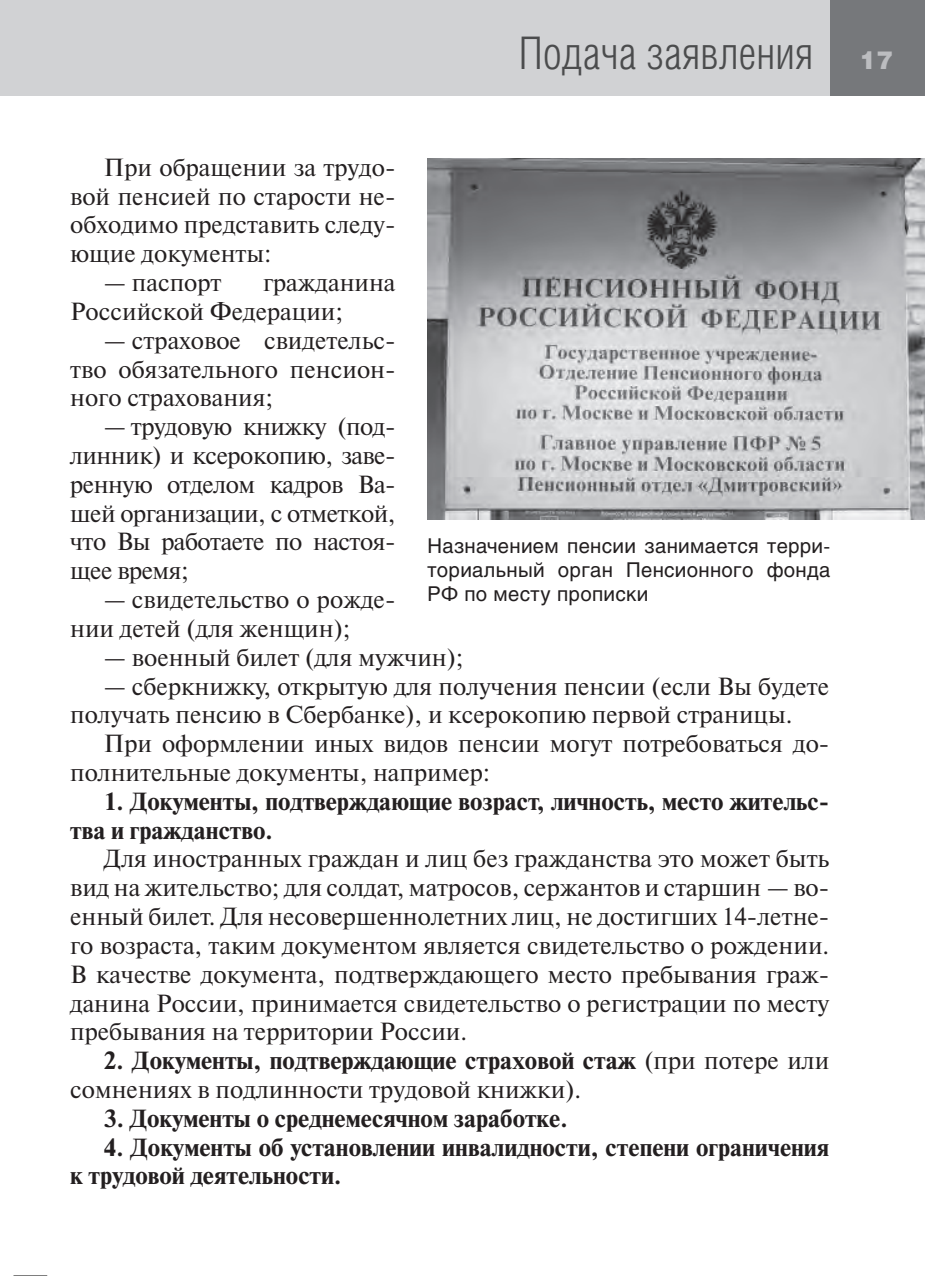
<style>
.page{position:relative;width:925px;height:1276px;background:#fff}
.page>*{position:absolute;margin:0;border:0;box-sizing:border-box;transform-origin:0 0}
.t1{font:300 45px "Helios Cond";letter-spacing:.005em;color:#4b4c4d}
.t2{font:24.75px/28.8px "Newton C";color:#231f20}
.t3{font:700 24.75px/28.8px "Newton C";color:#231f20}
.t4{font:900 24.75px "Helios";color:#bcbdc0}
.t5{font:20.25px/24.3px "Helios";letter-spacing:.015em;color:#231f20;text-align:justify}
.s1{font-weight:700}
</style>
<div class="page">
<hr style="left:14px;top:1275px;width:33px;height:1px;background:#000">
<div style="left:1px;top:0;width:924px;height:95px;background:#d1d2d4"></div>
<hr style="left:0;top:0;width:2px;height:95px;background:#d1d2d4">
<div style="left:830px;top:0;width:95px;height:95px;background:#76787b"></div>
<img style="left:427px;top:158px;width:498px;height:362px">
<h1 class="t1" style="left:519px;top:28px;width:296px">Подача заявления</h1>
<p class="t4" style="left:860px;top:44px;width:35px">17</p>
<p class="t2" style="left:70px;top:153px;width:327px;text-align:justify;text-indent:34px">При обращении за трудо&shy;вой пенсией по старости не&shy;обходимо представить следу&shy;ющие документы:</p>
<p class="t2" style="left:104px;top:268px;width:119px">— паспорт</p>
<p class="t2" style="left:70px;top:268px;width:327px;text-indent:193px">гражданина<br>Российской Федерации;</p>
<p class="t2" style="left:70px;top:326px;width:327px;text-align:justify;text-indent:34px">— страховое свидетельс&shy;тво обязательного пенсион&shy;ного страхования;</p>
<p class="t2" style="left:70px;top:412px;width:327px;text-align:justify;text-indent:34px">— трудовую книжку (под&shy;линник) и ксерокопию, заве&shy;ренную отделом кадров Ва&shy;шей организации, с отметкой, что Вы работаете по настоя&shy;щее время;</p>
<p class="t2" style="left:70px;top:585px;width:327px;text-indent:34px">— свидетельство о рожде&shy;нии детей (для женщин);</p>
<p class="t2" style="left:104px;top:643px;width:361px">— военный билет (для мужчин);</p>
<p class="t2" style="left:70px;top:672px;width:760px;text-indent:34px">— сберкнижку, открытую для получения пенсии (если Вы будете получать пенсию в Сбербанке), и ксерокопию первой страницы.</p>
<p class="t2" style="left:70px;top:729px;width:761px;text-indent:34px">При оформлении иных видов пенсии могут потребоваться до&shy;полнительные документы, например:</p>
<p class="t3" style="left:70px;top:787px;width:760px;text-indent:34px">1. Документы, подтверждающие возраст, личность, место жительс&shy;тва и гражданство.</p>
<p class="t2" style="left:70px;top:844px;width:761px;text-align:justify;text-indent:34px">Для иностранных граждан и лиц без гражданства это может быть вид на жительство; для солдат, матросов, сержантов и старшин — во&shy;енный билет. Для несовершеннолетних лиц, не достигших 14-летне&shy;го возраста, таким документом является свидетельство о рождении.<br>В качестве документа, подтверждающего место пребывания граж&shy;данина России, принимается свидетельство о регистрации по месту пребывания на территории России.</p>
<p class="t2" style="left:70px;top:1046px;width:760px;text-indent:34px"><span class="s1">2. Документы, подтверждающие страховой стаж</span> (при потере или сомнениях в подлинности трудовой книжки).</p>
<p class="t3" style="left:104px;top:1104px;width:465px">3. Документы о среднемесячном заработке.</p>
<p class="t3" style="left:70px;top:1132px;width:760px;text-indent:34px">4. Документы об установлении инвалидности, степени ограничения к трудовой деятельности.</p>
<p class="t5" style="left:427px;top:533px;width:404px">Назначением пенсии занимается терри&shy;ториальный орган Пенсионного фонда РФ по месту прописки</p>
</div>
